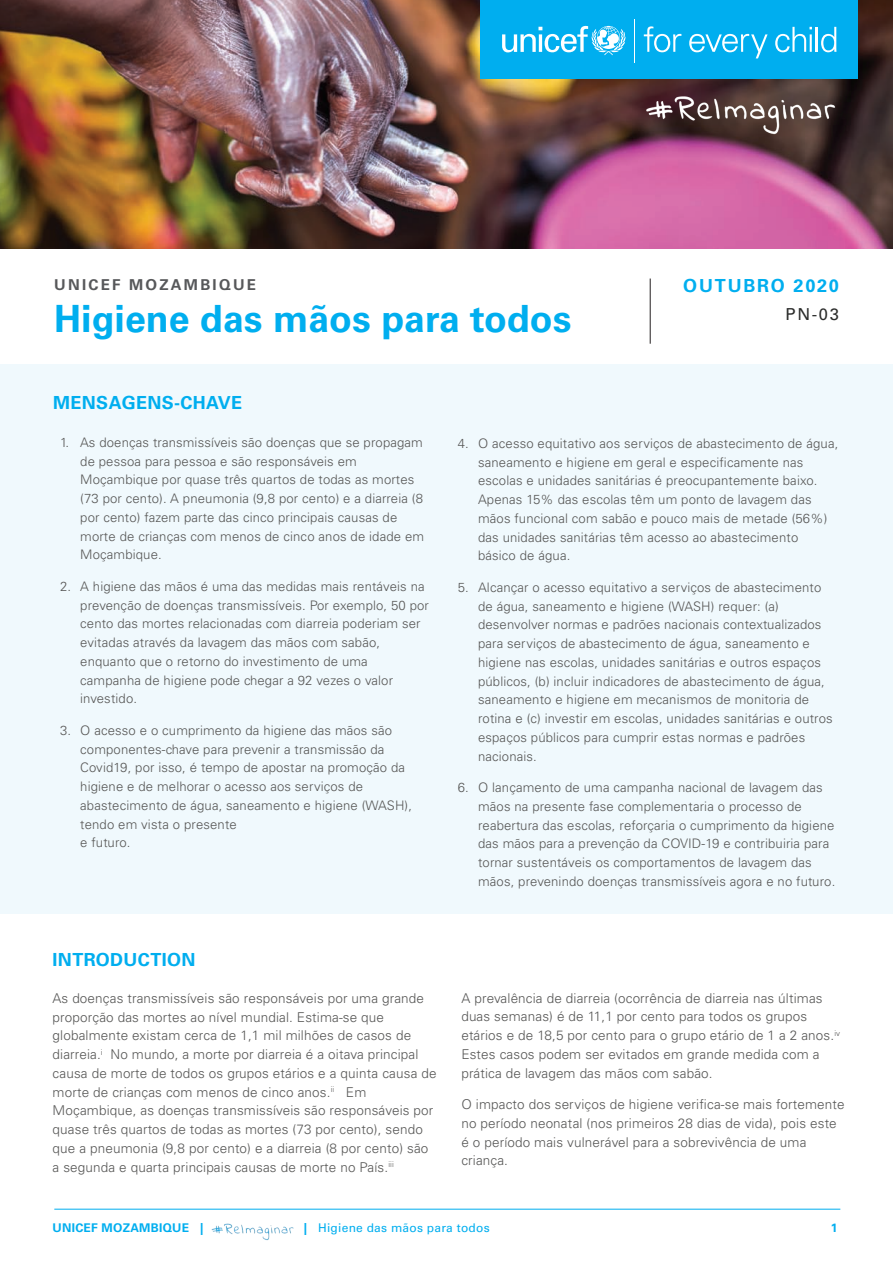
<style>
.page{position:relative;width:893px;height:1263px;background:#fff}
.page>*{position:absolute;margin:0;border:0;box-sizing:border-box;transform-origin:0 0}
.t1{font:700 37.5px "Univers";color:#00aeef}
.t2{font:700 18px "Univers";letter-spacing:.02em;color:#00aeef}
.t3{font:700 18px "Univers";letter-spacing:.1em;color:#00aeef}
.t4{font:16.5px "Univers";color:#2b2c2b}
.t5{font:700 15px "Univers";letter-spacing:.15em;color:#57585a}
.t6{font:300 13.5px/18.8px "Univers";letter-spacing:.01em;color:#575756}
.t7{font:300 13.2px/18.8px "Univers";letter-spacing:.01em;color:#575756}
.t8{font:12px "Univers";letter-spacing:.02em;color:#00aeef}
.t9{font:700 12px "Univers";letter-spacing:.02em;color:#00aeef}
.s1{font-weight:700}
</style>
<div class="page">
<hr style="left:54px;top:1209px;width:786px;height:1px;background:#00aeef">
<img style="left:212px;top:1223px;width:82px;height:18px">
<img style="left:0;top:0;width:893px;height:249px">
<div style="left:0;top:365px;width:893px;height:549px;background:#f0f9fd"></div>
<hr style="left:650px;top:279px;width:1px;height:65px;background:#231f20">
<div style="left:480px;top:0;width:378px;height:78px;background:#00aeef"></div>
<svg style="left:502px;top:26px;width:123px;height:29px"></svg>
<svg style="left:644px;top:26px;width:37px;height:26px"></svg>
<svg style="left:689px;top:34px;width:79px;height:24px"></svg>
<svg style="left:775px;top:27px;width:37px;height:25px"></svg>
<hr style="left:816px;top:27px;width:2px;height:25px;background:#fff">
<svg style="left:821px;top:27px;width:15px;height:25px"></svg>
<hr style="left:635px;top:20px;width:1px;height:43px;background:#fff">
<img style="left:645px;top:80px;width:193px;height:63px">
<p class="t5" style="left:54px;top:276px;width:203px">UNICEF MOZAMBIQUE</p>
<h2 class="t3" style="left:683px;top:275px;width:157px">OUTUBRO 2020</h2>
<p class="t4" style="left:786px;top:304px;width:55px">PN-03</p>
<h1 class="t1" style="left:54px;top:297px;width:519px">Higiene das mãos para todos</h1>
<h2 class="t2" style="left:53px;top:392px;width:190px">MENSAGENS-CHAVE</h2>
<p class="t7" style="left:80px;top:433px;width:345px;text-indent:-20px">1. As doenças transmissíveis são doenças que se propagam de pessoa para pessoa e são responsáveis em Moçambique por quase três quartos de todas as mortes (73 por cento). A pneumonia (9,8 por cento) e a diarreia (8 por cento) fazem parte das cinco principais causas de morte de crianças com menos de cinco anos de idade em Moçambique.</p>
<p class="t7" style="left:80px;top:577px;width:350px;text-indent:-20px">2. A higiene das mãos é uma das medidas mais rentáveis na prevenção de doenças transmissíveis. Por exemplo, 50 por cento das mortes relacionadas com diarreia poderiam ser evitadas através da lavagem das mãos com sabão, enquanto que o retorno do investimento de uma campanha de higiene pode chegar a 92 vezes o valor investido.</p>
<p class="t7" style="left:80px;top:721px;width:333px;text-indent:-20px">3. O acesso e o cumprimento da higiene das mãos são componentes-chave para prevenir a transmissão da Covid19, por isso, é tempo de apostar na promoção da higiene e de melhorar o acesso aos serviços de abastecimento de água, saneamento e higiene (WASH), tendo em vista o presente<br>e futuro.</p>
<p class="t7" style="left:478px;top:434px;width:362px;text-indent:-20px">4. O acesso equitativo aos serviços de abastecimento de água, saneamento e higiene em geral e especificamente nas escolas e unidades sanitárias é preocupantemente baixo.<br>Apenas 15% das escolas têm um ponto de lavagem das mãos funcional com sabão e pouco mais de metade (56%) das unidades sanitárias têm acesso ao abastecimento básico de água.</p>
<p class="t7" style="left:478px;top:578px;width:356px;text-indent:-20px">5. Alcançar o acesso equitativo a serviços de abastecimento de água, saneamento e higiene (WASH) requer: (a) desenvolver normas e padrões nacionais contextualizados para serviços de abastecimento de água, saneamento e higiene nas escolas, unidades sanitárias e outros espaços públicos, (b) incluir indicadores de abastecimento de água, saneamento e higiene em mecanismos de monitoria de rotina e (c) investir em escolas, unidades sanitárias e outros espaços públicos para cumprir estas normas e padrões nacionais.</p>
<p class="t7" style="left:478px;top:778px;width:359px;text-indent:-20px">6. O lançamento de uma campanha nacional de lavagem das mãos na presente fase complementaria o processo de reabertura das escolas, reforçaria o cumprimento da higiene das mãos para a prevenção da COVID-19 e contribuiria para tornar sustentáveis os comportamentos de lavagem das mãos, prevenindo doenças transmissíveis agora e no futuro.</p>
<h2 class="t2" style="left:53px;top:949px;width:144px">INTRODUCTION</h2>
<p class="t6" style="left:53px;top:989px;width:385px">As doenças transmissíveis são responsáveis por uma grande proporção das mortes ao nível mundial. Estima-se que globalmente existam cerca de 1,1 mil milhões de casos de diarreia.<sup>i</sup> No mundo, a morte por diarreia é a oitava principal causa de morte de todos os grupos etários e a quinta causa de morte de crianças com menos de cinco anos.<sup>ii</sup> Em Moçambique, as doenças transmissíveis são responsáveis por quase três quartos de todas as mortes (73 por cento), sendo que a pneumonia (9,8 por cento) e a diarreia (8 por cento) são a segunda e quarta principais causas de morte no País.<sup>iii</sup></p>
<p class="t6" style="left:461px;top:988px;width:380px">A prevalência de diarreia (ocorrência de diarreia nas últimas duas semanas) é de 11,1 por cento para todos os grupos etários e de 18,5 por cento para o grupo etário de 1 a 2 anos.<sup>iv </sup>Estes casos podem ser evitados em grande medida com a prática de lavagem das mãos com sabão.</p>
<p class="t6" style="left:461px;top:1095px;width:385px">O impacto dos serviços de higiene verifica-se mais fortemente no período neonatal (nos primeiros 28 dias de vida), pois este é o período mais vulnerável para a sobrevivência de uma criança.</p>
<p class="t9" style="left:53px;top:1221px;width:152px">UNICEF MOZAMBIQUE |</p>
<p class="t8" style="left:304px;top:1221px;width:187px"><span class="s1">|</span> Higiene das mãos para todos</p>
<p class="t9" style="left:831px;top:1221px;width:8px">1</p>
</div>
